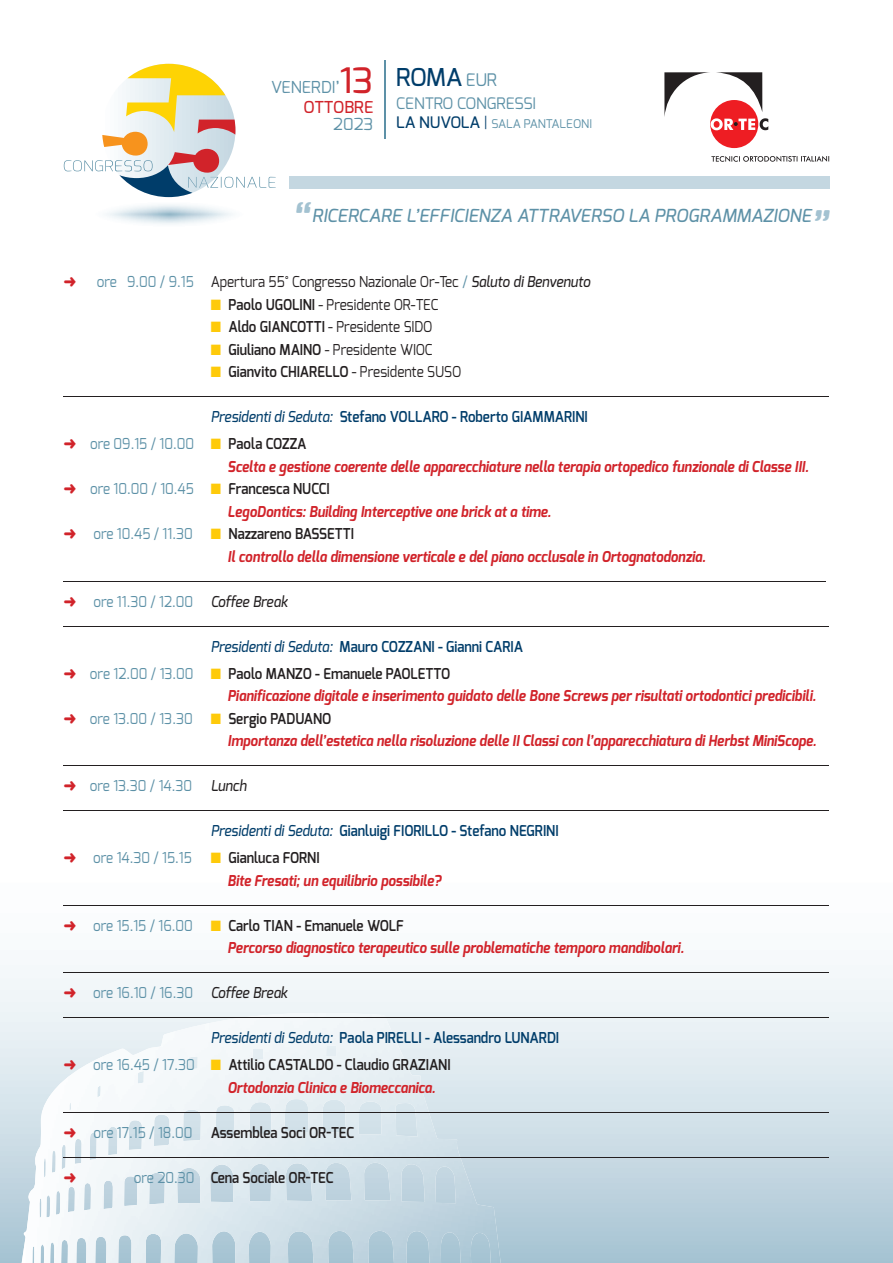
<style>
.page{position:relative;width:893px;height:1263px;background:#fff}
.page>*{position:absolute;margin:0;border:0;box-sizing:border-box;transform-origin:0 0}
.t1{font:italic 500 47.55px "Exo";color:#a3c2d1}
.t2{font:500 24.6px "Exo";color:#003d6a}
.t3{font:italic 500 18px "Exo";color:#5d91a7}
.t4{font:16.5px/19.8px "Exo";color:#5d91a7;text-align:right}
.t5{font:15.9px "Exo";letter-spacing:-.01em;color:#5d91a7}
.t6{font:italic 700 15px/22.5px "Exo";color:#d1232a;scale:.9 1}
.t7{font:600 15px/27px "Exo";color:#231f20;scale:.9 1}
.t8{font:600 15px/27px "Exo";color:#003d6a;scale:.9 1}
.t9{font:15px "Exo";color:#231f20;scale:.9 1}
.t10{font:15px "Exo";color:#5d91a7;scale:.9 1}
.t11{font:12px "Exo";color:#5d91a7}
.s1{font-weight:500;font-size:35.1px;color:#d1232a}
.s2{font-weight:500;color:#d1232a}
.s3{font-weight:400;font-size:17.4px;color:#5d91a7}
.s4{font-weight:500;font-size:15.9px;color:#003d6a}
.s5{font-weight:300;font-size:15.9px;color:#003d6a}
.s6{color:#5d91a7}
.s7{font-weight:500;font-style:italic}
.s8{color:#feca0a}
.s9{font-weight:600}
.s10{font-weight:400}
.s11{color:#d1232a}
.s12{font-weight:400;color:#5d91a7}
.s13{color:#231f20}
.s14{font-weight:600;color:#231f20}
.s15{font-weight:500;font-style:italic;color:#231f20}
.s16{font-weight:500;font-style:italic;color:#003d6a}
.s17{color:#003d6a}
.s18{font-weight:400;font-style:normal;color:#5d91a7}
.s19{font-weight:600;font-style:normal;color:#231f20}
</style>
<div class="page">
<img style="left:0;top:905px;width:893px;height:358px">
<img style="left:22px;top:1018px;width:272px;height:245px">
<svg style="left:64px;top:64px;width:212px;height:133px"></svg>
<div style="left:710px;top:100px;width:48px;height:48px;background:#ee1d23;border-radius:50%"></div>
<svg style="left:664px;top:72px;width:104px;height:58px"></svg>
<svg style="left:711px;top:156px;width:118px;height:6px"></svg>
<hr style="left:384px;top:61px;width:2px;height:78px;background:#5d91a7">
<div style="left:289px;top:176px;width:540px;height:12px;background:#c4d7e1"></div>
<hr style="left:64px;top:396px;width:765px;height:1px;background:#231f20">
<hr style="left:64px;top:581px;width:762px;height:1px;background:#231f20">
<hr style="left:64px;top:626px;width:765px;height:1px;background:#231f20">
<hr style="left:64px;top:765px;width:765px;height:1px;background:#231f20">
<hr style="left:64px;top:810px;width:765px;height:1px;background:#231f20">
<hr style="left:64px;top:905px;width:765px;height:1px;background:#231f20">
<hr style="left:64px;top:972px;width:765px;height:1px;background:#231f20">
<hr style="left:64px;top:1017px;width:765px;height:1px;background:#231f20">
<hr style="left:64px;top:1112px;width:765px;height:1px;background:#231f20">
<hr style="left:64px;top:1157px;width:765px;height:1px;background:#231f20">
<svg style="left:64px;top:1173px;width:12px;height:9px"></svg>
<p class="t4" style="left:271px;top:77px;width:104px">VENERDI’<span class="s1">13<br></span><span class="s2">OTTOBRE</span></p>
<p class="t4" style="left:333px;top:114px;width:42px">2023</p>
<h2 class="t2" style="left:396px;top:61px;width:103px">ROMA <span class="s3">EUR</span></h2>
<p class="t5" style="left:396px;top:93px;width:141px">CENTRO CONGRESSI</p>
<p class="t11" style="left:396px;top:116px;width:197px"><span class="s4">LA NUVOLA</span> <span class="s5">|</span> SALA PANTALEONI</p>
<h1 class="t1" style="left:289px;top:189px;width:21px">“</h1>
<p class="t3" style="left:312px;top:204px;width:501px">RICERCARE L’EFFICIENZA ATTRAVERSO LA PROGRAMMAZIONE</p>
<h1 class="t1" style="left:808px;top:197px;width:21px">”</h1>
<p class="t9" style="left:97px;top:272px;width:550px"><span class="s6">ore 9.00 / 9.15</span> Apertura 55° Congresso Nazionale Or-Tec <span class="s6">/</span> <span class="s7">Saluto di Benvenuto</span></p>
<p class="t9" style="left:211px;top:295px;width:255px"><span class="s8">■</span> <span class="s9">Paolo UGOLINI</span> - Presidente OR-TEC</p>
<p class="t9" style="left:211px;top:317px;width:247px"><span class="s8">■</span> <span class="s9">Aldo GIANCOTTI</span> - Presidente SIDO</p>
<p class="t9" style="left:211px;top:340px;width:248px"><span class="s8">■</span> <span class="s9">Giuliano MAINO</span> - Presidente WIOC</p>
<p class="t7" style="left:211px;top:358px;width:280px"><span class="s8">■</span> Gianvito CHIARELLO <span class="s10">- Presidente SUSO</span></p>
<p class="t8" style="left:64px;top:403px;width:584px;text-indent:147px"><span class="s7">Presidenti di Seduta:</span> Stefano VOLLARO - Roberto GIAMMARINI <span class="s11">➜</span> <span class="s12">ore 09.15 / 10.00</span> <span class="s8">■</span> <span class="s13">Paola COZZA</span></p>
<p class="t6" style="left:228px;top:455px;width:647px">Scelta e gestione coerente delle apparecchiature nella terapia ortopedico funzionale di Classe III.</p>
<p class="t10" style="left:64px;top:479px;width:297px"><span class="s11">➜</span> ore 10.00 / 10.45 <span class="s8">■</span> <span class="s14">Francesca NUCCI</span></p>
<p class="t6" style="left:228px;top:500px;width:361px">LegoDontics: Building Interceptive one brick at a time.</p>
<p class="t7" style="left:64px;top:520px;width:324px"><span class="s11">➜</span> <span class="s12">ore 10.45 / 11.30</span> <span class="s8">■</span> Nazzareno BASSETTI</p>
<p class="t6" style="left:228px;top:545px;width:533px">Il controllo della dimensione verticale e del piano occlusale in Ortognatodonzia.</p>
<p class="t10" style="left:64px;top:592px;width:251px"><span class="s11">➜</span> ore 11.30 / 12.00 <span class="s15">Coffee Break</span></p>
<p class="t7" style="left:64px;top:633px;width:512px;text-indent:147px"><span class="s16">Presidenti di Seduta:</span> <span class="s17">Mauro COZZANI - Gianni CARIA </span><span class="s11">➜</span> <span class="s12">ore 12.00 / 13.00</span> <span class="s8">■</span> Paolo MANZO - Emanuele PAOLETTO</p>
<p class="t6" style="left:228px;top:685px;width:655px">Pianificazione digitale e inserimento guidato delle Bone Screws per risultati ortodontici predicibili.</p>
<p class="t10" style="left:64px;top:709px;width:299px"><span class="s11">➜</span> ore 13.00 / 13.30 <span class="s8">■</span> <span class="s14">Sergio PADUANO</span></p>
<p class="t6" style="left:228px;top:730px;width:656px">Importanza dell’estetica nella risoluzione delle II Classi con l’apparecchiatura di Herbst MiniScope.</p>
<p class="t10" style="left:64px;top:776px;width:205px"><span class="s11">➜</span> ore 13.30 / 14.30 <span class="s15">Lunch</span></p>
<p class="t8" style="left:64px;top:817px;width:551px;text-indent:147px"><span class="s7">Presidenti di Seduta:</span> Gianluigi FIORILLO - Stefano NEGRINI <span class="s11">➜</span> <span class="s12">ore 14.30 / 15.15</span> <span class="s8">■</span> <span class="s13">Gianluca FORNI</span></p>
<p class="t6" style="left:228px;top:869px;width:240px">Bite Fresati; un equilibrio possibile?</p>
<p class="t6" style="left:228px;top:914px;width:508px;text-indent:-164px">➜ <span class="s18">ore 15.15 / 16.00</span> <span class="s8">■</span> <span class="s19">Carlo TIAN - Emanuele WOLF<br></span>Percorso diagnostico terapeutico sulle problematiche temporo mandibolari.</p>
<p class="t10" style="left:64px;top:983px;width:251px"><span class="s11">➜</span> ore 16.10 / 16.30 <span class="s15">Coffee Break</span></p>
<p class="t7" style="left:64px;top:1024px;width:552px;text-indent:147px"><span class="s16">Presidenti di Seduta:</span> <span class="s17">Paola PIRELLI - Alessandro LUNARDI </span><span class="s11">➜</span> <span class="s12">ore 16.45 / 17.30</span> <span class="s8">■</span> Attilio CASTALDO - Claudio GRAZIANI</p>
<p class="t6" style="left:228px;top:1076px;width:232px">Ortodonzia Clinica e Biomeccanica.</p>
<p class="t7" style="left:64px;top:1119px;width:324px"><span class="s11">➜</span> <span class="s12">ore 17.15 / 18.00</span> Assemblea Soci OR-TEC</p>
<p class="t7" style="left:134px;top:1164px;width:223px"><span class="s12">ore 20.30</span> Cena Sociale OR-TEC</p>
</div>
